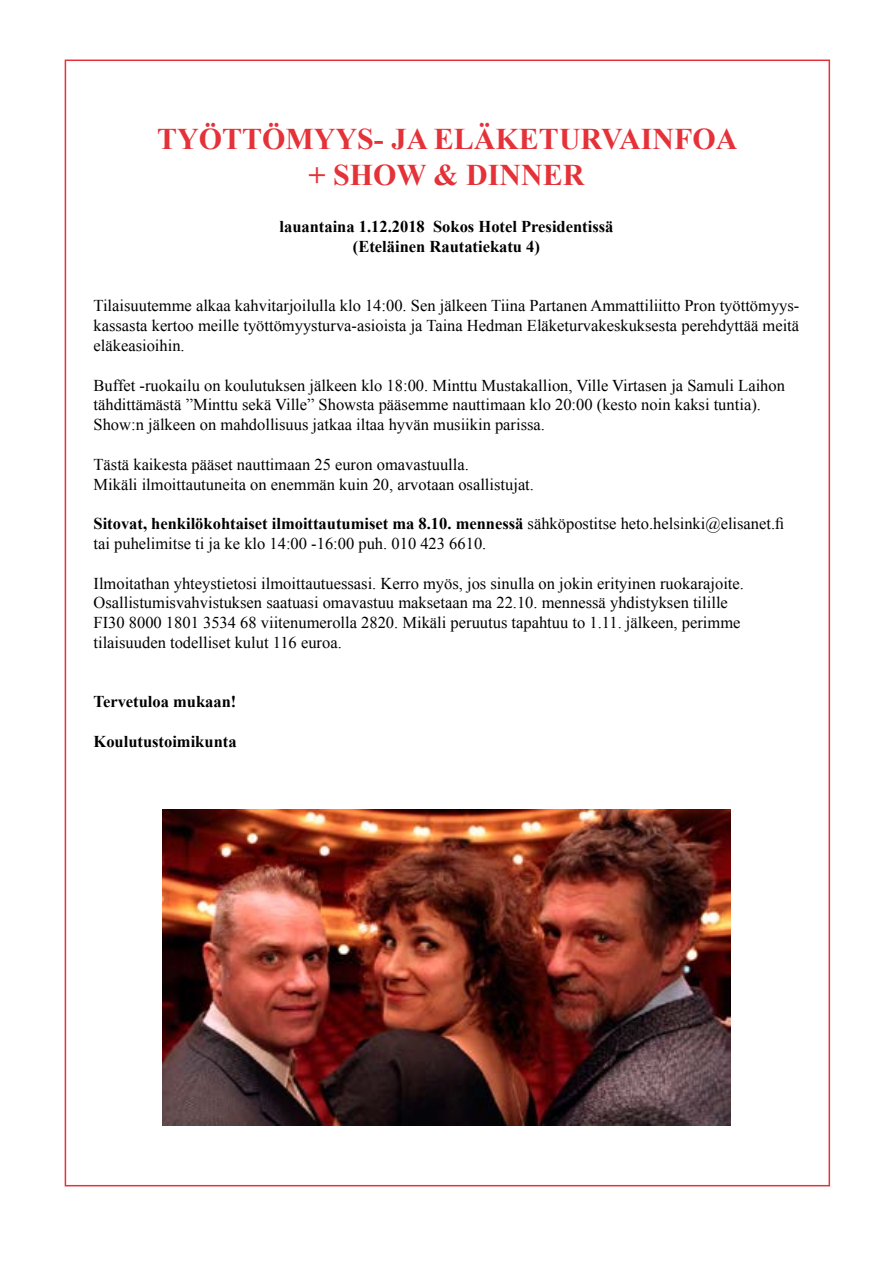
<style>
.page{position:relative;width:893px;height:1263px;background:#fff}
.page>*{position:absolute;margin:0;border:0;box-sizing:border-box;transform-origin:0 0}
.t1{font:700 30px/36px "Times New Roman";color:#e53138;text-align:center}
.t2{font:16.5px/19.8px "Times New Roman";color:#000}
.t3{font:700 16.5px/19.8px "Times New Roman";color:#000;text-align:center}
.s1{font-weight:700}
</style>
<div class="page">
<img style="left:162px;top:810px;width:569px;height:316px">
<h1 class="t1" style="left:157px;top:121px;width:582px">TYÖTTÖMYYS- JA ELÄKETURVAINFOA + SHOW &amp; DINNER</h1>
<p class="t3" style="left:280px;top:216px;width:335px">lauantaina 1.12.2018 Sokos Hotel Presidentissä (Eteläinen Rautatiekatu 4)</p>
<p class="t2" style="left:94px;top:296px;width:707px;text-align:justify">Tilaisuutemme alkaa kahvitarjoilulla klo 14:00. Sen jälkeen Tiina Partanen Ammattiliitto Pron työttömyys&shy;kassasta kertoo meille työttömyysturva-asioista ja Taina Hedman Eläketurvakeskuksesta perehdyttää meitä eläkeasioihin.</p>
<p class="t2" style="left:94px;top:375px;width:693px">Buffet -ruokailu on koulutuksen jälkeen klo 18:00. Minttu Mustakallion, Ville Virtasen ja Samuli Laihon tähdittämästä ”Minttu sekä Ville” Showsta pääsemme nauttimaan klo 20:00 (kesto noin kaksi tuntia).<br>Show:n jälkeen on mahdollisuus jatkaa iltaa hyvän musiikin parissa.</p>
<p class="t2" style="left:94px;top:454px;width:442px">Tästä kaikesta pääset nauttimaan 25 euron omavastuulla.<br>Mikäli ilmoittautuneita on enemmän kuin 20, arvotaan osallistujat.</p>
<p class="t2" style="left:94px;top:514px;width:692px"><span class="s1">Sitovat, henkilökohtaiset ilmoittautumiset ma 8.10. mennessä</span> sähköpostitse heto.helsinki@elisanet.fi tai puhelimitse ti ja ke klo 14:00 -16:00 puh. 010 423 6610.</p>
<p class="t2" style="left:94px;top:573px;width:652px">Ilmoitathan yhteystietosi ilmoittautuessasi. Kerro myös, jos sinulla on jokin erityinen ruokarajoite.<br>Osallistumisvahvistuksen saatuasi omavastuu maksetaan ma 22.10. mennessä yhdistyksen tilille FI30 8000 1801 3534 68 viitenumerolla 2820. Mikäli peruutus tapahtuu to 1.11. jälkeen, perimme tilaisuuden todelliset kulut 116 euroa.</p>
<p class="t3" style="left:94px;top:692px;width:144px">Tervetuloa mukaan!</p>
<p class="t3" style="left:94px;top:731px;width:145px">Koulutustoimikunta</p>
</div>
